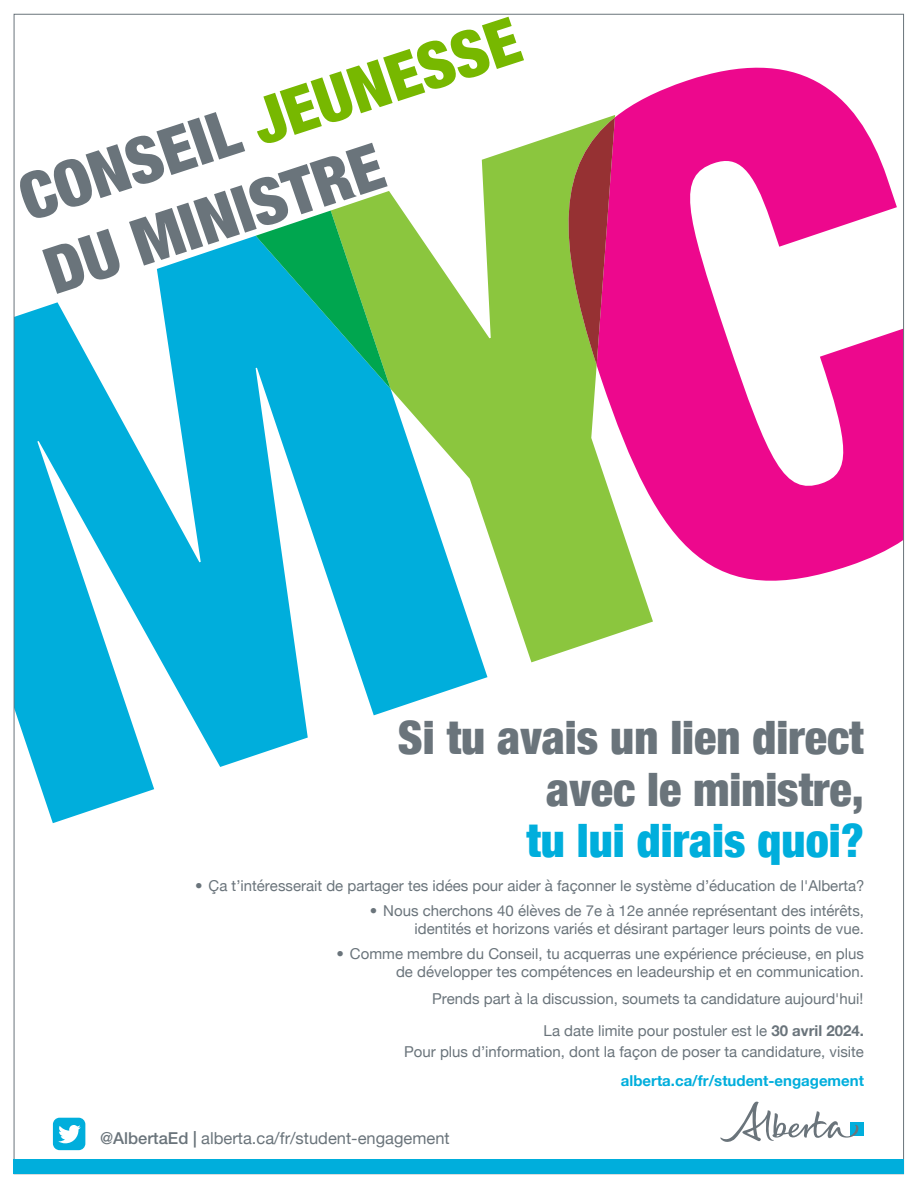
<style>
.page{position:relative;width:918px;height:1188px;background:#fff}
.page>*{position:absolute;margin:0;border:0;box-sizing:border-box;transform-origin:0 0}
.t1{font:900 condensed 64.65px/77.7px "Helvetica Neue";color:#6a747b}
.t2{font:900 condensed 46.05px/51.9px "Helvetica Neue";color:#6a747b;text-align:right}
.t3{font:16.5px "Helvetica Neue";color:#6a747b}
.Paragraph_Style_2{font:15px/18px "Helvetica Neue";color:#6a747b;text-align:right}
.Paragraph_Style_2-2{font:700 15px "Helvetica Neue";color:#00aedc}
.s1{color:#77b800}
.s2{color:#00aedc}
.s3{font-family:"Helvetica Neue LT Std"}
.s4{font-weight:700}
.s5{font-family:"Helvetica Neue LT Std";font-weight:500}
</style>
<div class="page">
<svg style="left:16px;top:236px;width:471px;height:587px;fill:#00aedc"></svg>
<svg style="left:256px;top:135px;width:397px;height:527px"></svg>
<svg style="left:256px;top:211px;width:135px;height:178px;background:#29b48f"></svg>
<svg style="left:597px;top:67px;width:305px;height:545px;fill:#ed088d"></svg>
<svg style="left:556px;top:117px;width:59px;height:248px;background:#a36a4c"></svg>
<div style="left:14px;top:1160px;width:890px;height:14px;background:#00aedc"></div>
<div style="left:851px;top:1122px;width:13px;height:13px;background:#00aedc"></div>
<svg style="left:720px;top:1102px;width:139px;height:40px"></svg>
<div style="left:53px;top:1118px;width:32px;height:32px;background:#00aedc;border-radius:7px"></div>
<svg style="left:58px;top:1125px;width:23px;height:18px"></svg>
<p class="t1" style="left:9px;top:159px;width:524px;rotate:-18deg">CONSEIL <span class="s1">JEUNESSE<br></span>DU MINISTRE</p>
<p class="t2" style="left:398px;top:709px;width:467px">Si tu avais un lien direct avec le ministre,<br><span class="s2">tu lui dirais quoi?</span></p>
<p class="Paragraph_Style_2" style="left:195px;top:878px;width:671px"><span class="s3">•</span> Ça t’intéresserait de partager tes idées pour aider à façonner le système d’éducation de l'Alberta?</p>
<p class="Paragraph_Style_2" style="left:370px;top:903px;width:496px"><span class="s3">•</span> Nous cherchons 40 élèves de 7e à 12e année représentant des intérêts, identités et horizons variés et désirant partager leurs points de vue.</p>
<p class="Paragraph_Style_2" style="left:336px;top:945px;width:529px"><span class="s3">•</span> Comme membre du Conseil, tu acquerras une expérience précieuse, en plus de développer tes compétences en leadeurship et en communication.</p>
<p class="Paragraph_Style_2" style="left:432px;top:991px;width:433px">Prends part à la discussion, soumets ta candidature aujourd'hui!</p>
<p class="Paragraph_Style_2" style="left:404px;top:1021px;width:461px;line-height:21px">La date limite pour postuler est le <span class="s4">30 avril 2024.<br></span>Pour plus d’information, dont la façon de poser ta candidature, visite</p>
<p class="Paragraph_Style_2-2" style="left:621px;top:1069px;width:245px">alberta.ca/fr/student-engagement</p>
<p class="t3" style="left:100px;top:1127px;width:351px"><span class="s5">@AlbertaEd |</span> alberta.ca/fr/student-engagement</p>
</div>
